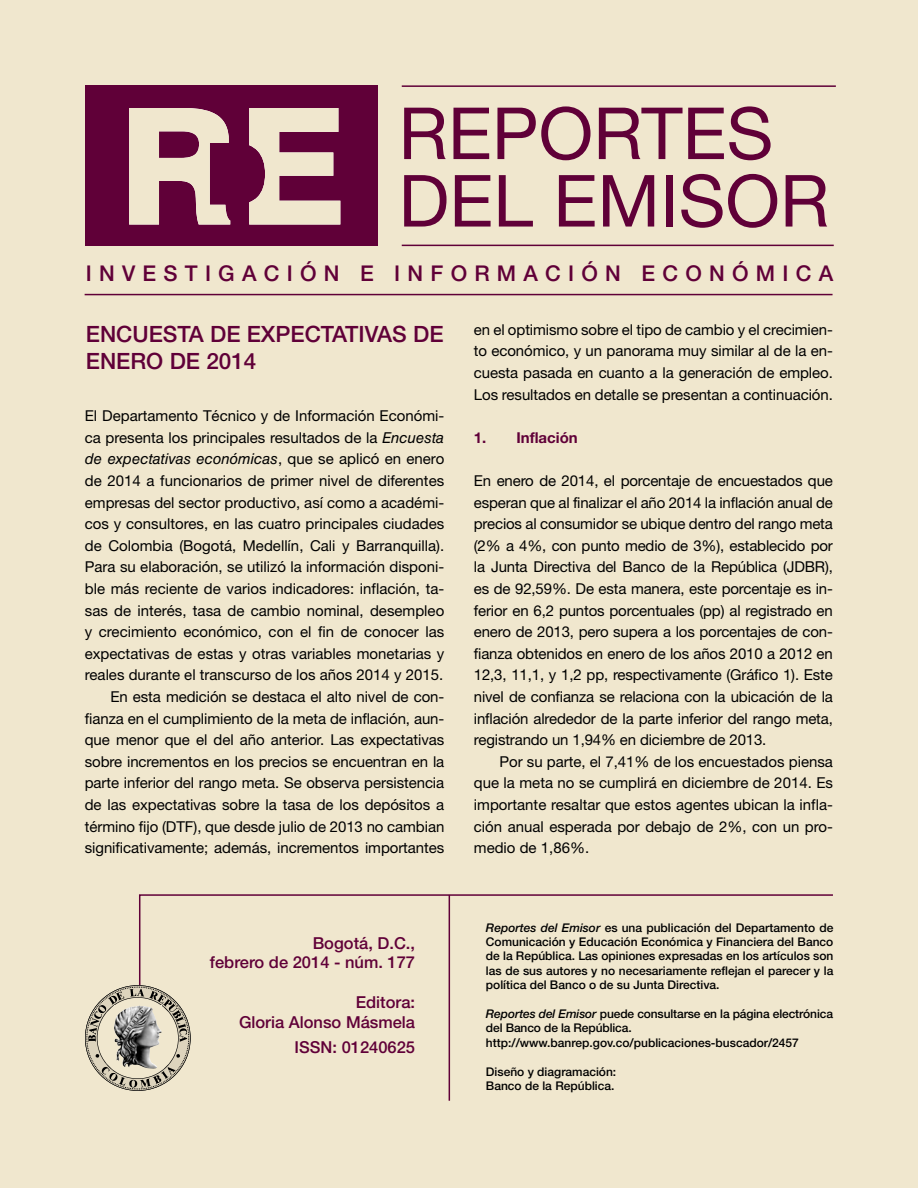
<style>
.page{position:relative;width:918px;height:1188px;background:#f0e7ce}
.page>*{position:absolute;margin:0;border:0;box-sizing:border-box;transform-origin:0 0}
.t1{font:72px/67.5px "Helvetica Neue";color:#600038}
.t2{font:500 22.5px/27px "Helvetica Neue";color:#600038}
.t3{font:500 21.75px "Helvetica Neue";letter-spacing:.335em;color:#600038}
.t4{font:500 16.5px/19.8px "Helvetica Neue";color:#600038;text-align:right}
.t5{font:15px/21.6px "Helvetica Neue";color:#000;text-align:justify}
.t6{font:italic 15px "Helvetica LT Std";color:#000}
.t7{font:700 15px "Helvetica Neue";color:#600038}
.t8{font:500 12px/14.4px "Helvetica Neue";color:#000}
.s1{font-family:"Helvetica LT Std";font-style:italic}
.s2{font-family:"Helvetica Neue";font-style:normal}
.s3{font-style:italic}
</style>
<div class="page">
<div style="left:85px;top:85px;width:293px;height:161px;background:#600038"></div>
<hr style="left:402px;top:245px;width:432px;height:1px;background:#600038">
<hr style="left:402px;top:85px;width:434px;height:2px;background:#600038">
<hr style="left:85px;top:294px;width:748px;height:1px;background:#600038">
<svg style="left:139px;top:894px;width:694px;height:198px"></svg>
<hr style="left:449px;top:895px;width:1px;height:206px;background:#600038">
<svg style="left:85px;top:985px;width:106px;height:106px"></svg>
<svg style="left:249px;top:108px;width:91px;height:117px"></svg>
<svg style="left:129px;top:108px;width:101px;height:117px"></svg>
<h1 class="t1" style="left:399px;top:99px;width:432px">REPORTES<br>DEL EMISOR</h1>
<h3 class="t3" style="left:86px;top:260px;width:749px">INVESTIGACIÓN E INFORMACIÓN ECONÓMICA</h3>
<h2 class="t2" style="left:86px;top:320px;width:359px">ENCUESTA DE EXPECTATIVAS DE<br>ENERO DE 2014</h2>
<p class="t5" style="left:85px;top:405px;width:361px">El Departamento Técnico y de Información Económi&shy;ca presenta los principales resultados de la <span class="s1">Encuesta</span></p>
<p class="t6" style="left:85px;top:450px;width:361px">de expectativas económicas<span class="s2">, que se aplicó en enero</span></p>
<p class="t5" style="left:85px;top:470px;width:361px;text-align:right">de 2014 a funcionarios de primer nivel de diferentes empresas del sector productivo, así como a académi&shy;cos y consultores, en las cuatro principales ciudades de Colombia (Bogotá, Medellín, Cali y Barranquilla).<br>Para su elaboración, se utilizó la información disponi&shy;ble más reciente de varios indicadores: inflación, ta&shy;sas de interés, tasa de cambio nominal, desempleo y crecimiento económico, con el fin de conocer las expectativas de estas y otras variables monetarias y reales durante el transcurso de los años 2014 y 2015.<br>En esta medición se destaca el alto nivel de con&shy;fianza en el cumplimiento de la meta de inflación, aun&shy;que menor que el del año anterior. Las expectativas sobre incrementos en los precios se encuentran en la parte inferior del rango meta. Se observa persistencia de las expectativas sobre la tasa de los depósitos a término fijo (DTF), que desde julio de 2013 no cambian significativamente; además, incrementos importantes</p>
<p class="t4" style="left:210px;top:933px;width:207px">Bogotá, D.C.,<br>febrero de 2014 - núm. 177</p>
<p class="t4" style="left:239px;top:992px;width:178px">Editora:<br>Gloria Alonso Másmela</p>
<p class="t4" style="left:295px;top:1037px;width:122px">ISSN: 01240625</p>
<p class="t5" style="left:474px;top:318px;width:361px">en el optimismo sobre el tipo de cambio y el crecimien&shy;to económico, y un panorama muy similar al de la en&shy;cuesta pasada en cuanto a la generación de empleo.<br>Los resultados en detalle se presentan a continuación.</p>
<p class="t7" style="left:474px;top:428px;width:105px">1. Inflación</p>
<p class="t5" style="left:474px;top:470px;width:361px">En enero de 2014, el porcentaje de encuestados que esperan que al finalizar el año 2014 la inflación anual de precios al consumidor se ubique dentro del rango meta (2% a 4%, con punto medio de 3%), establecido por la Junta Directiva del Banco de la República (JDBR), es de 92,59%. De esta manera, este porcentaje es in&shy;ferior en 6,2 puntos porcentuales (pp) al registrado en enero de 2013, pero supera a los porcentajes de con&shy;fianza obtenidos en enero de los años 2010 a 2012 en 12,3, 11,1, y 1,2 pp, respectivamente (Gráfico 1). Este nivel de confianza se relaciona con la ubicación de la inflación alrededor de la parte inferior del rango meta, registrando un 1,94% en diciembre de 2013.</p>
<p class="t5" style="left:474px;top:750px;width:361px;text-indent:26px">Por su parte, el 7,41% de los encuestados piensa que la meta no se cumplirá en diciembre de 2014. Es importante resaltar que estos agentes ubican la infla&shy;ción anual esperada por debajo de 2%, con un pro&shy;medio de 1,86%.</p>
<p class="t8" style="left:486px;top:920px;width:349px;text-align:justify"><span class="s3">Reportes del Emisor</span> es una publicación del Departamento de Comunicación y Educación Económica y Financiera del Banco de la República. Las opiniones expresadas en los artículos son las de sus autores y no necesariamente reflejan el parecer y la política del Banco o de su Junta Directiva.</p>
<p class="t8" style="left:486px;top:1006px;width:349px"><span class="s3">Reportes del Emisor</span> puede consultarse en la página electrónica del Banco de la República. http://www.banrep.gov.co/publicaciones-buscador/2457</p>
<p class="t8" style="left:486px;top:1064px;width:132px">Diseño y diagramación:<br>Banco de la República.</p>
</div>
